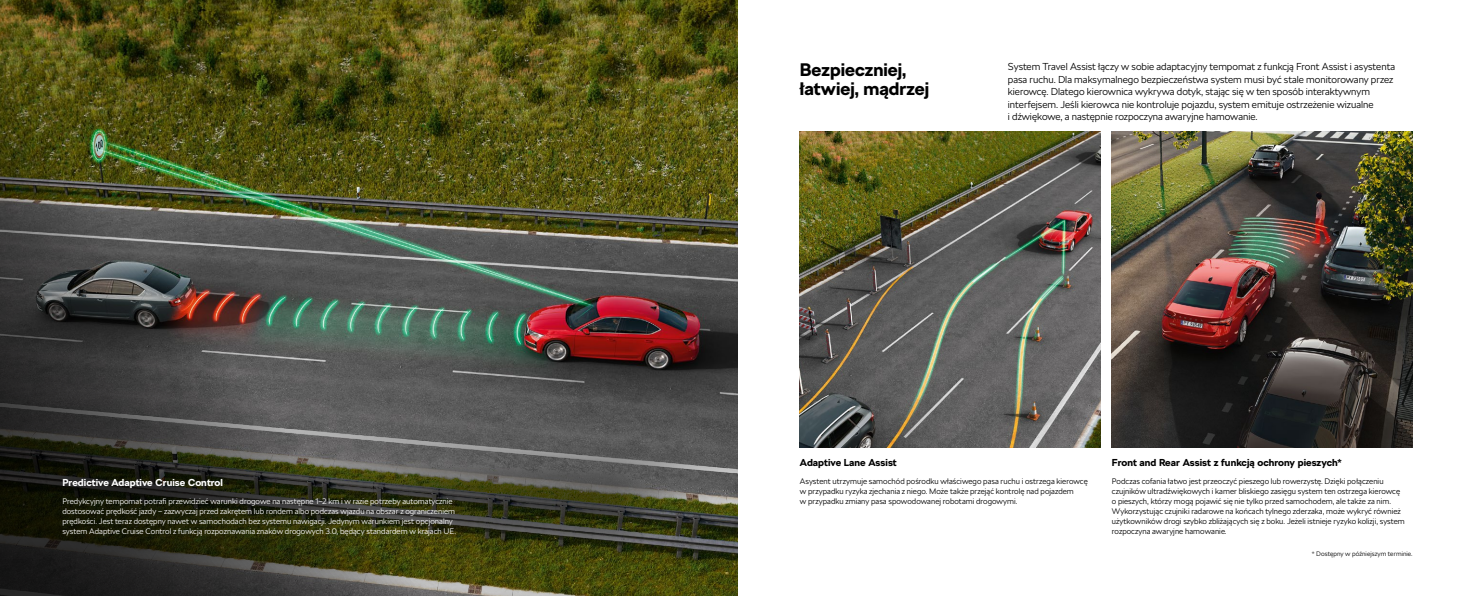
<style>
.page{position:relative;width:1475px;height:596px;background:#fff}
.page>*{position:absolute;margin:0;border:0;box-sizing:border-box;transform-origin:0 0}
.t1{font:700 18px/19px "SKODA Next";color:#000}
.t2{font:300 10px/12.5px "SKODA Next";letter-spacing:.005em;color:#000}
.t3{font:700 10px "SKODA Next";letter-spacing:.005em;color:#000}
.t4{font:700 10px "SKODA Next";letter-spacing:.005em;color:#fff}
.t5{font:300 8px/10px "SKODA Next";letter-spacing:.005em;color:#000}
.t6{font:300 8px/10px "SKODA Next";letter-spacing:.005em;color:#fff}
.t7{font:300 6.5px "SKODA Next";letter-spacing:.01em;color:#000}
</style>
<div class="page">
<img style="left:799px;top:132px;width:301px;height:315px">
<img style="left:1111px;top:132px;width:301px;height:315px">
<img style="left:0;top:0;width:737px;height:595px">
<p class="t4" style="left:62px;top:476px;width:162px">Predictive Adaptive Cruise Control</p>
<p class="t6" style="left:62px;top:495px;width:395px">Predykcyjny tempomat potrafi przewidzieć warunki drogowe na następne 1–2 km i w razie potrzeby automatycznie dostosować prędkość jazdy – zazwyczaj przed zakrętem lub rondem albo podczas wjazdu na obszar z ograniczeniem prędkości. Jest teraz dostępny nawet w samochodach bez systemu nawigacji. Jedynym warunkiem jest opcjonalny system Adaptive Cruise Control z funkcją rozpoznawania znaków drogowych 3.0, będący standardem w krajach UE.</p>
<h1 class="t1" style="left:799px;top:60px;width:131px">Bezpieczniej, łatwiej, mądrzej</h1>
<p class="t2" style="left:1007px;top:60px;width:388px">System Travel Assist łączy w sobie adaptacyjny tempomat z funkcją Front Assist i asystenta pasa ruchu. Dla maksymalnego bezpieczeństwa system musi być stale monitorowany przez kierowcę. Dlatego kierownica wykrywa dotyk, stając się w ten sposób interaktywnym interfejsem. Jeśli kierowca nie kontroluje pojazdu, system emituje ostrzeżenie wizualne<br>i dźwiękowe, a następnie rozpoczyna awaryjne hamowanie.</p>
<p class="t3" style="left:799px;top:456px;width:98px">Adaptive Lane Assist</p>
<p class="t5" style="left:799px;top:475px;width:289px">Asystent utrzymuje samochód pośrodku właściwego pasa ruchu i ostrzega kierowcę w przypadku ryzyka zjechania z niego. Może także przejąć kontrolę nad pojazdem<br>w przypadku zmiany pasa spowodowanej robotami drogowymi.</p>
<p class="t3" style="left:1111px;top:456px;width:231px">Front and Rear Assist z funkcją ochrony pieszych*</p>
<p class="t5" style="left:1111px;top:475px;width:294px">Podczas cofania łatwo jest przeoczyć pieszego lub rowerzystę. Dzięki połączeniu czujników ultradźwiękowych i kamer bliskiego zasięgu system ten ostrzega kierowcę o pieszych, którzy mogą pojawić się nie tylko przed samochodem, ale także za nim.<br>Wykorzystując czujniki radarowe na końcach tylnego zderzaka, może wykryć również użytkowników drogi szybko zbliżających się z boku. Jeżeli istnieje ryzyko kolizji, system rozpoczyna awaryjne hamowanie.</p>
<p class="t7" style="left:1311px;top:549px;width:102px">* Dostępny w późniejszym terminie.</p>
</div>
